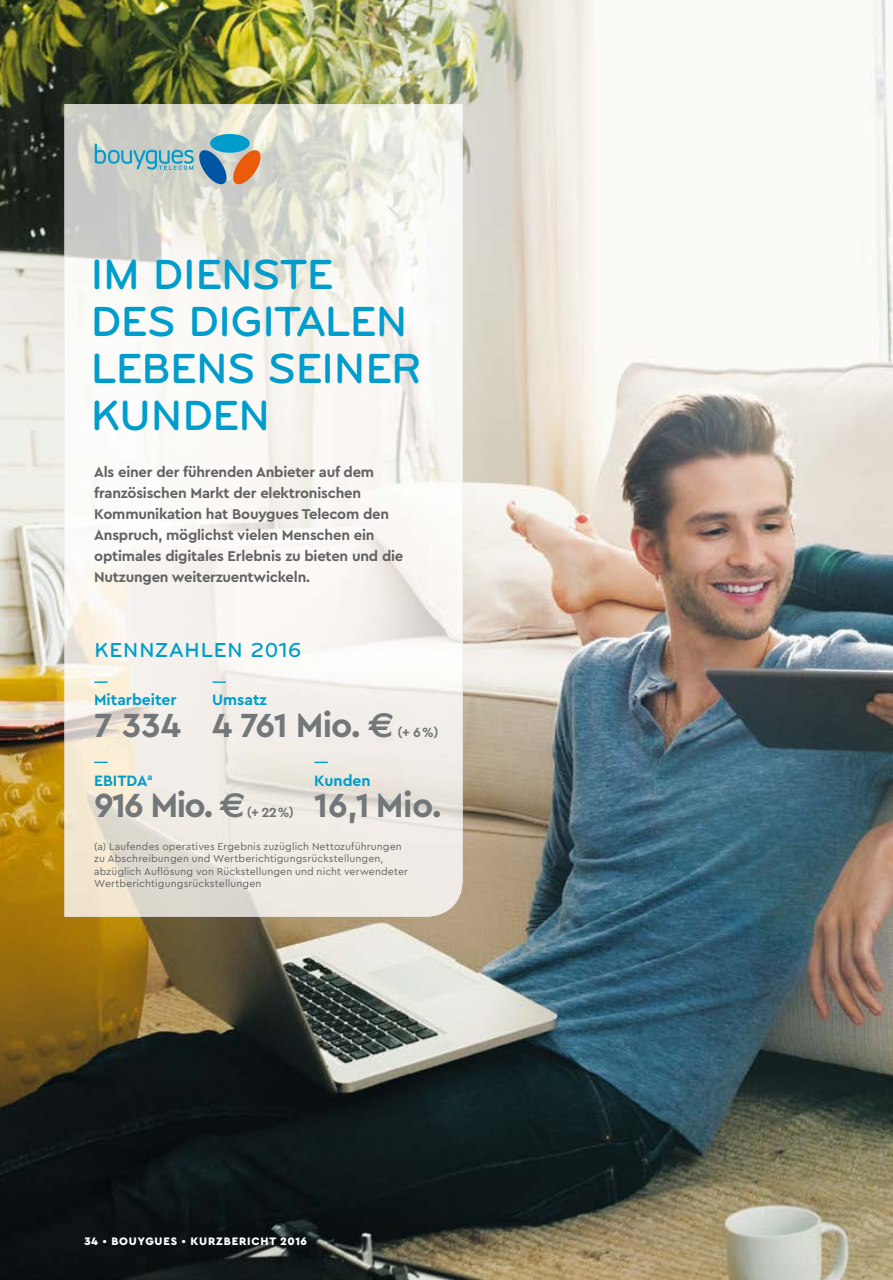
<style>
.page{position:relative;width:893px;height:1280px;background:#fff}
.page>*{position:absolute;margin:0;border:0;box-sizing:border-box;transform-origin:0 0}
.t1{font:500 43.75px/47.2px "Bryant";letter-spacing:-.035em;color:#009dcc}
.t2{font:700 35px "Cera PRO";letter-spacing:-.03em;color:#72787a}
.t3{font:500 21px "Bryant";letter-spacing:.02em;color:#009dcc}
.t4{font:700 15.75px "Cera PRO";color:#009dcc}
.t5{font:700 14.88px/21px "Cera PRO";letter-spacing:-.015em;color:#646363}
.t6{font:700 14px "Cera PRO";color:#72787a}
.t7{font:900 11.38px "Cera PRO";letter-spacing:.07em;color:#fff}
.t8{font:10.5px/12.2px "Cera PRO";letter-spacing:.015em;color:#646363}
.s1{font-family:"Euro Sans"}
.s2{font-weight:500}
</style>
<div class="page">
<img style="left:0;top:0;width:893px;height:1280px">
<img style="left:64px;top:104px;width:399px;height:813px">
<svg style="left:94px;top:681px;width:14px;height:2px"></svg>
<svg style="left:94px;top:762px;width:14px;height:1px"></svg>
<svg style="left:212px;top:681px;width:14px;height:2px"></svg>
<svg style="left:314px;top:762px;width:14px;height:1px"></svg>
<div style="left:210px;top:134px;width:40px;height:19px;background:#009dcc;border-radius:50%"></div>
<svg style="left:95px;top:143px;width:165px;height:41px;background:#a1b4b5"></svg>
<h1 class="t1" style="left:90px;top:250px;width:334px">IM DIENSTE<br>DES DIGITALEN<br>LEBENS SEINER<br>KUNDEN</h1>
<p class="t5" style="left:94px;top:461px;width:311px">Als einer der führenden Anbieter auf dem französischen Markt der elektronischen Kommunikation hat Bouygues Telecom den Anspruch, möglichst vielen Menschen ein optimales digitales Erlebnis zu bieten und die Nutzungen weiterzuentwickeln.</p>
<h3 class="t3" style="left:94px;top:639px;width:209px">KENNZAHLEN 2016</h3>
<p class="t4" style="left:94px;top:690px;width:84px">Mitarbeiter</p>
<h2 class="t2" style="left:94px;top:702px;width:88px">7 334</h2>
<p class="t4" style="left:94px;top:770px;width:60px">EBITDA<sup>a</sup></p>
<h2 class="t2" style="left:94px;top:782px;width:153px">916 Mio. <span class="s1">€</span></h2>
<p class="t4" style="left:212px;top:690px;width:56px">Umsatz</p>
<h2 class="t2" style="left:212px;top:702px;width:184px">4 761 Mio. <span class="s1">€</span></h2>
<p class="t6" style="left:398px;top:723px;width:43px">(+ 6 %)</p>
<p class="t4" style="left:314px;top:770px;width:58px">Kunden</p>
<h2 class="t2" style="left:314px;top:782px;width:129px">16,1 Mio.</h2>
<p class="t8" style="left:94px;top:840px;width:315px">(a) Laufendes operatives Ergebnis zuzüglich Nettozuführungen zu Abschreibungen und Wertberichtigungsrückstellungen, abzüglich Auflösung von Rückstellungen und nicht verwendeter Wertberichtigungsrückstellungen</p>
<p class="t6" style="left:247px;top:803px;width:49px">(+ 22 %)</p>
<p class="t7" style="left:84px;top:1234px;width:224px">34 <span class="s2">•</span> BOUYGUES <span class="s2">•</span> KURZBERICHT 2016</p>
</div>
